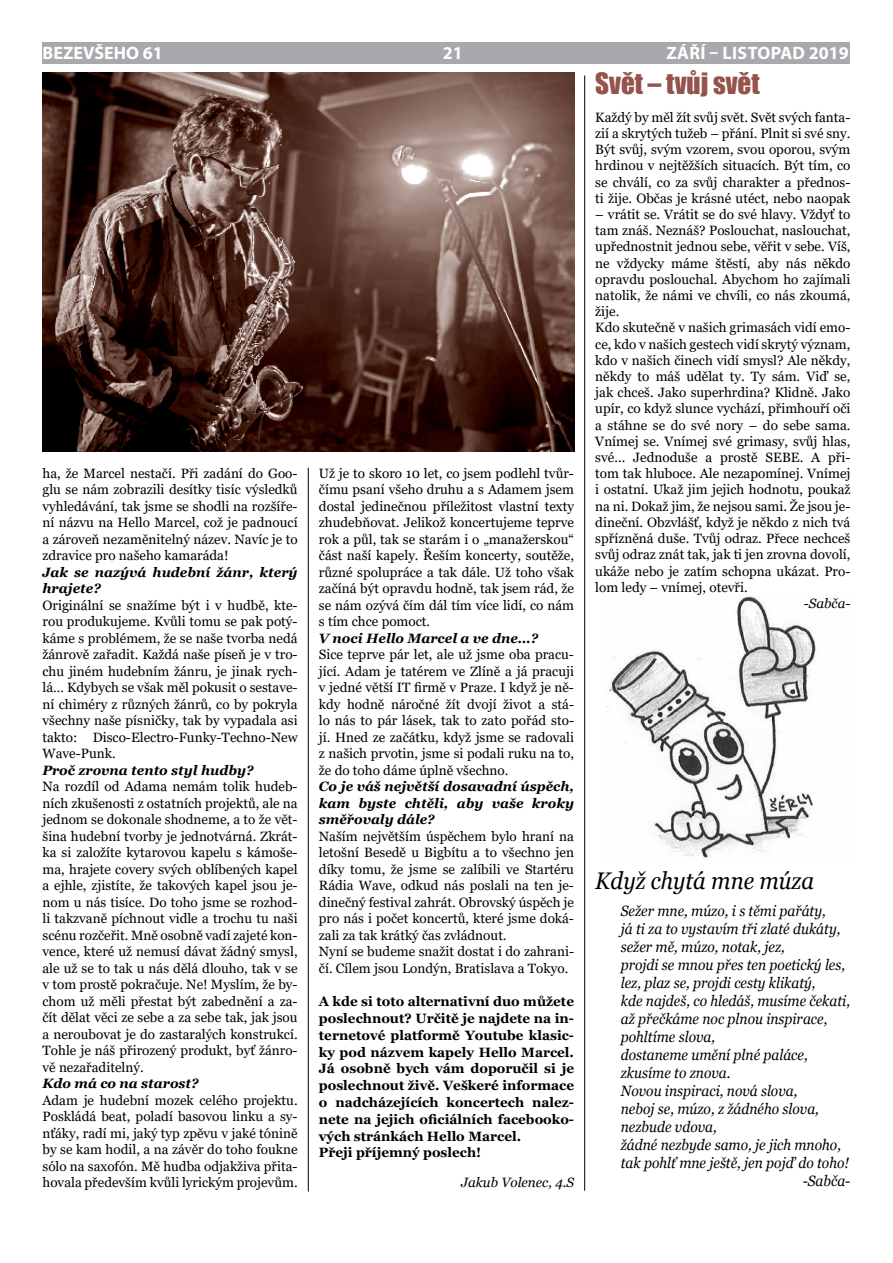
<style>
.page{position:relative;width:893px;height:1263px;background:#fff}
.page>*{position:absolute;margin:0;border:0;box-sizing:border-box;transform-origin:0 0}
.t1{font:27px "Impact";color:#94544b}
.t2{font:italic 24px "Georgia";color:#000;scale:.92 1}
.t3{font:700 18px "Myriad Pro";letter-spacing:.02em;color:#fff}
.t4{font:700 18px "Myriad Pro";color:#fff}
.t5{font:italic 15px "Georgia";color:#000;scale:.92 1}
.t6{font:13.5px/16.5px "Georgia";color:#000;text-align:justify}
.t7{font:700 13.5px/16.8px "Georgia";color:#000}
.t8{font:italic 700 13.5px/16.5px "Georgia";color:#000}
.t9{font:italic 13.5px "Georgia";color:#000}
</style>
<div class="page">
<div style="left:43px;top:43px;width:807px;height:21px;background:#a7a9ac"></div>
<img style="left:43px;top:72px;width:531px;height:380px">
<hr style="left:308px;top:468px;width:1px;height:723px;background:#000">
<hr style="left:584px;top:76px;width:1px;height:1115px;background:#000">
<img style="left:607px;top:596px;width:209px;height:262px">
<h3 class="t4" style="left:43px;top:41px;width:122px">BEZEVŠEHO 61</h3>
<h3 class="t4" style="left:443px;top:41px;width:21px">21</h3>
<h3 class="t3" style="left:666px;top:41px;width:184px">ZÁŘÍ – LISTOPAD 2019</h3>
<p class="t6" style="left:43px;top:465px;width:257px">ha, že Marcel nestačí. Při zadání do Goo&shy;glu se nám zobrazili desítky tisíc výsledků vyhledávání, tak jsme se shodli na rozšíře&shy;ní názvu na Hello Marcel, což je padnoucí a zároveň nezaměnitelný název. Navíc je to zdravice pro našeho kamaráda!</p>
<p class="t8" style="left:43px;top:564px;width:257px">Jak se nazývá hudební žánr, který hrajete?</p>
<p class="t6" style="left:43px;top:597px;width:257px">Originální se snažíme být i v hudbě, kte&shy;rou produkujeme. Kvůli tomu se pak potý&shy;káme s problémem, že se naše tvorba nedá žánrově zařadit. Každá naše píseň je v tro&shy;chu jiném hudebním žánru, je jinak rych&shy;lá… Kdybych se však měl pokusit o sestave&shy;ní chiméry z různých žánrů, co by pokryla všechny naše písničky, tak by vypadala asi takto: Disco-Electro-Funky-Techno-New Wave-Punk.</p>
<p class="t8" style="left:43px;top:762px;width:213px">Proč zrovna tento styl hudby?</p>
<p class="t6" style="left:43px;top:779px;width:257px">Na rozdíl od Adama nemám tolik hudeb&shy;ních zkušenosti z ostatních projektů, ale na jednom se dokonale shodneme, a to že vět&shy;šina hudební tvorby je jednotvárná. Zkrát&shy;ka si založíte kytarovou kapelu s kámoše&shy;ma, hrajete covery svých oblíbených kapel a ejhle, zjistíte, že takových kapel jsou je&shy;nom u nás tisíce. Do toho jsme se rozhod&shy;li takzvaně píchnout vidle a trochu tu naši scénu rozčeřit. Mně osobně vadí zajeté kon&shy;vence, které už nemusí dávat žádný smysl, ale už se to tak u nás dělá dlouho, tak v se v tom prostě pokračuje. Ne! Myslím, že by&shy;chom už měli přestat být zabednění a za&shy;čít dělat věci ze sebe a za sebe tak, jak jsou a neroubovat je do zastaralých konstrukcí.<br>Tohle je náš přirozený produkt, byť žánro&shy;vě nezařaditelný.</p>
<p class="t8" style="left:43px;top:1075px;width:158px">Kdo má co na starost?</p>
<p class="t6" style="left:43px;top:1092px;width:257px">Adam je hudební mozek celého projektu.<br>Poskládá beat, poladí basovou linku a sy&shy;nťáky, radí mi, jaký typ zpěvu v jaké tónině by se kam hodil, a na závěr do toho foukne sólo na saxofón. Mě hudba odjakživa přita&shy;hovala především kvůli lyrickým projevům.</p>
<p class="t6" style="left:319px;top:465px;width:257px">Už je to skoro 10 let, co jsem podlehl tvůr&shy;čímu psaní všeho druhu a s Adamem jsem dostal jedinečnou příležitost vlastní texty zhudebňovat. Jelikož koncertujeme teprve rok a půl, tak se starám i o „manažerskou“ část naší kapely. Řeším koncerty, soutěže, různé spolupráce a tak dále. Už toho však začíná být opravdu hodně, tak jsem rád, že se nám ozývá čím dál tím více lidí, co nám s tím chce pomoct.</p>
<p class="t8" style="left:319px;top:630px;width:221px">V noci Hello Marcel a ve dne…?</p>
<p class="t6" style="left:319px;top:647px;width:257px">Sice teprve pár let, ale už jsme oba pracu&shy;jící. Adam je tatérem ve Zlíně a já pracuji v jedné větší IT firmě v Praze. I když je ně&shy;kdy hodně náročné žít dvojí život a stá&shy;lo nás to pár lásek, tak to zato pořád sto&shy;jí. Hned ze začátku, když jsme se radovali z našich prvotin, jsme si podali ruku na to, že do toho dáme úplně všechno.</p>
<p class="t8" style="left:319px;top:778px;width:257px;text-align:justify">Co je váš největší dosavadní úspěch, kam byste chtěli, aby vaše kroky směřovaly dále?</p>
<p class="t6" style="left:319px;top:828px;width:257px;text-align:left">Naším největším úspěchem bylo hraní na letošní Besedě u Bigbítu a to všechno jen díky tomu, že jsme se zalíbili ve Startéru Rádia Wave, odkud nás poslali na ten je&shy;dinečný festival zahrát. Obrovský úspěch je pro nás i počet koncertů, které jsme doká&shy;zali za tak krátký čas zvládnout.<br>Nyní se budeme snažit dostat i do zahrani&shy;čí. Cílem jsou Londýn, Bratislava a Tokyo.</p>
<p class="t7" style="left:319px;top:993px;width:257px">A kde si toto alternativní duo můžete poslechnout? Určitě je najdete na in&shy;ternetové platformě Youtube klasic&shy;ky pod názvem kapely Hello Marcel.<br>Já osobně bych vám doporučil si je poslechnout živě. Veškeré informace o nadcházejících koncertech nalez&shy;nete na jejich oficiálních facebooko&shy;vých stránkách Hello Marcel.<br>Přeji příjemný poslech!</p>
<p class="t9" style="left:461px;top:1174px;width:115px">Jakub Volenec, 4.S</p>
<h1 class="t1" style="left:595px;top:62px;width:166px">SVĚT – TVŮJ SVĚT</h1>
<p class="t6" style="left:595px;top:109px;width:257px">Každý by měl žít svůj svět. Svět svých fanta&shy;zií a skrytých tužeb – přání. Plnit si své sny.<br>Být svůj, svým vzorem, svou oporou, svým hrdinou v nejtěžších situacích. Být tím, co se chválí, co za svůj charakter a přednos&shy;ti žije. Občas je krásné utéct, nebo naopak</p>
<p class="t6" style="left:595px;top:207px;width:257px;text-align:left">– vrátit se. Vrátit se do své hlavy. Vždyť to tam znáš. Neznáš? Poslouchat, naslouchat, upřednostnit jednou sebe, věřit v sebe. Víš, ne vždycky máme štěstí, aby nás někdo opravdu poslouchal. Abychom ho zajímali natolik, že námi ve chvíli, co nás zkoumá, žije.<br>Kdo skutečně v našich grimasách vidí emo&shy;ce, kdo v našich gestech vidí skrytý význam, kdo v našich činech vidí smysl? Ale někdy, někdy to máš udělat ty. Ty sám. Viď se, jak chceš. Jako superhrdina? Klidně. Jako upír, co když slunce vychází, přimhouří oči a stáhne se do své nory – do sebe sama.<br>Vnímej se. Vnímej své grimasy, svůj hlas, své... Jednoduše a prostě SEBE. A při&shy;tom tak hluboce. Ale nezapomínej. Vnímej i ostatní. Ukaž jim jejich hodnotu, poukaž na ni. Dokaž jim, že nejsou sami. Že jsou je&shy;dineční. Obzvlášť, když je někdo z nich tvá spřízněná duše. Tvůj odraz. Přece nechceš svůj odraz znát tak, jak ti jen zrovna dovolí, ukáže nebo je zatím schopna ukázat. Pro&shy;lom ledy – vnímej, otevři.</p>
<p class="t9" style="left:804px;top:595px;width:48px">-Sabča-</p>
<h2 class="t2" style="left:595px;top:865px;width:239px">Když chytá mne múza</h2>
<p class="t5" style="left:621px;top:901px;width:224px">Sežer mne, múzo, i s těmi pařáty,</p>
<p class="t5" style="left:621px;top:919px;width:240px">já ti za to vystavím tři zlaté dukáty,</p>
<p class="t5" style="left:621px;top:937px;width:180px">sežer mě, múzo, notak, jez,</p>
<p class="t5" style="left:621px;top:955px;width:245px">projdi se mnou přes ten poetický les,</p>
<p class="t5" style="left:621px;top:973px;width:213px">lez, plaz se, projdi cesty klikatý,</p>
<p class="t5" style="left:621px;top:991px;width:251px">kde najdeš, co hledáš, musíme čekati,</p>
<p class="t5" style="left:621px;top:1009px;width:226px">až přečkáme noc plnou inspirace,</p>
<p class="t5" style="left:621px;top:1027px;width:104px">pohltíme slova,</p>
<p class="t5" style="left:621px;top:1045px;width:205px">dostaneme umění plné paláce,</p>
<p class="t5" style="left:621px;top:1063px;width:121px">zkusíme to znova.</p>
<p class="t5" style="left:621px;top:1081px;width:193px">Novou inspiraci, nová slova,</p>
<p class="t5" style="left:621px;top:1099px;width:217px">neboj se, múzo, z žádného slova,</p>
<p class="t5" style="left:621px;top:1117px;width:106px">nezbude vdova,</p>
<p class="t5" style="left:621px;top:1135px;width:241px">žádné nezbyde samo, je jich mnoho,</p>
<p class="t5" style="left:621px;top:1153px;width:250px">tak pohlť mne ještě, jen pojď do toho!</p>
<p class="t5" style="left:803px;top:1171px;width:53px">-Sabča-</p>
</div>
